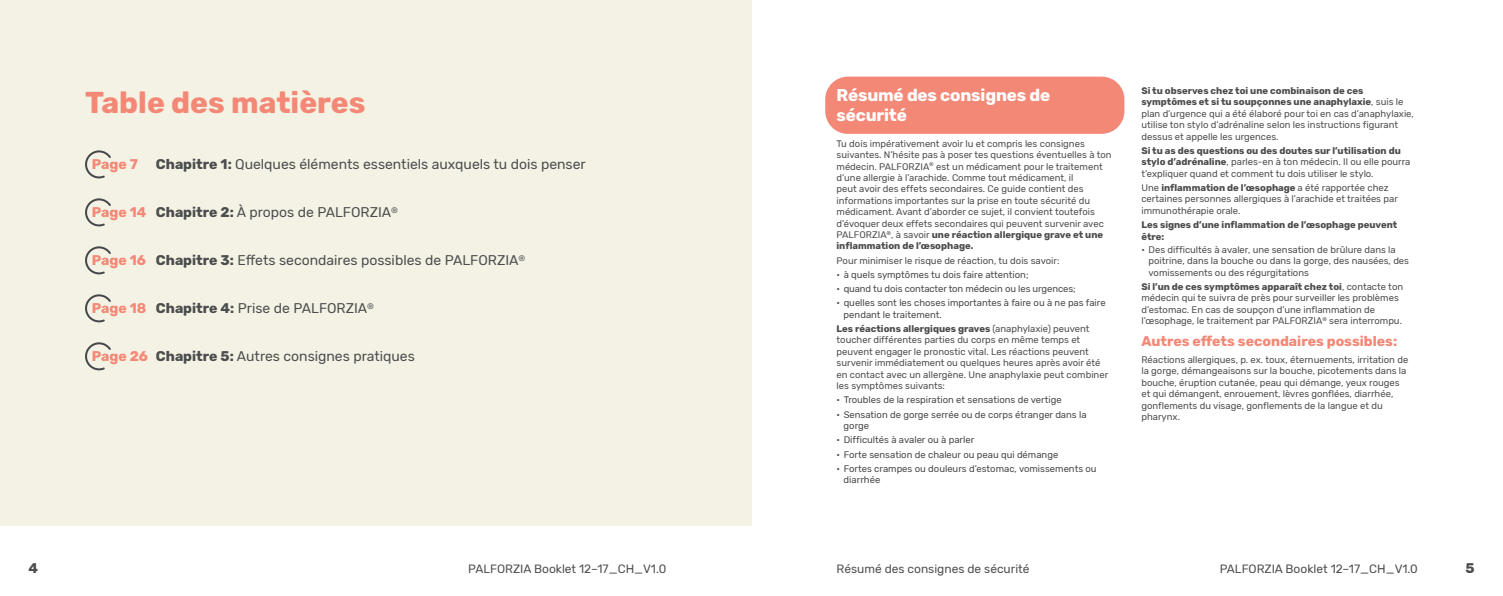
<style>
.page{position:relative;width:1503px;height:596px;background:#fff}
.page>*{position:absolute;margin:0;border:0;box-sizing:border-box;transform-origin:0 0}
.Notes_Heading{font:700 30px "Rubik";color:#f48876}
.Section_headings_loz{font:700 17px/20px "Rubik";letter-spacing:-.01em;color:#fff}
._12pt_Rubik_Regular{font:14px "Rubik";color:#4b4c4d}
.Notes_sub_head{font:700 14px "Rubik";color:#f48876}
._12pt_Rubik_Regular-2{font:700 14px "Rubik";color:#f48876}
.Folio{font:700 14px "Rubik";color:#4b4c4d}
._12pt_Rubik_Regular-3{font:12px "Rubik";color:#4b4c4d}
._9_5pt_Rubik_Regular{font:9.5px/11.4px "Rubik";color:#4b4c4d}
._9_5pt_Rubik_Regular-2{font:9.5px/11.4px "Rubik";color:#454749}
._9_5pt_Rubik_Regular-3{font:700 9.5px/11.4px "Rubik";color:#4b4c4d}
.s1{font-weight:700}
</style>
<div class="page">
<div style="left:0;top:0;width:751px;height:524px;background:#f4f2e4"></div>
<div style="left:825px;top:77px;width:299px;height:57px;background:#f48876;border-radius:23px"></div>
<svg style="left:85px;top:150px;width:26px;height:29px"></svg>
<svg style="left:85px;top:198px;width:26px;height:29px"></svg>
<svg style="left:85px;top:246px;width:26px;height:29px"></svg>
<svg style="left:85px;top:294px;width:26px;height:29px"></svg>
<svg style="left:85px;top:342px;width:26px;height:29px"></svg>
<p class="Notes_Heading" style="left:85px;top:85px;width:282px">Table des matières</p>
<p class="_12pt_Rubik_Regular-2" style="left:92px;top:156px;width:47px">Page 7</p>
<p class="_12pt_Rubik_Regular-2" style="left:92px;top:204px;width:56px">Page 14</p>
<p class="_12pt_Rubik_Regular-2" style="left:92px;top:252px;width:56px">Page 16</p>
<p class="_12pt_Rubik_Regular-2" style="left:92px;top:300px;width:56px">Page 18</p>
<p class="_12pt_Rubik_Regular-2" style="left:92px;top:348px;width:58px">Page 26</p>
<p class="_12pt_Rubik_Regular" style="left:156px;top:156px;width:431px"><span class="s1">Chapitre 1:</span> Quelques éléments essentiels auxquels tu dois penser</p>
<p class="_12pt_Rubik_Regular" style="left:156px;top:204px;width:243px"><span class="s1">Chapitre 2:</span> À propos de PALFORZIA<sup>®</sup></p>
<p class="_12pt_Rubik_Regular" style="left:156px;top:252px;width:370px"><span class="s1">Chapitre 3:</span> Effets secondaires possibles de PALFORZIA<sup>®</sup></p>
<p class="_12pt_Rubik_Regular" style="left:156px;top:300px;width:219px"><span class="s1">Chapitre 4:</span> Prise de PALFORZIA<sup>®</sup></p>
<p class="_12pt_Rubik_Regular" style="left:156px;top:348px;width:260px"><span class="s1">Chapitre 5:</span> Autres consignes pratiques</p>
<p class="Section_headings_loz" style="left:836px;top:86px;width:215px">Résumé des consignes de sécurité</p>
<p class="_9_5pt_Rubik_Regular" style="left:836px;top:138px;width:276px">Tu dois impérativement avoir lu et compris les consignes suivantes. N’hésite pas à poser tes questions éventuelles à ton médecin. PALFORZIA<sup>®</sup> est un médicament pour le traitement d’une allergie à l’arachide. Comme tout médicament, il<br>peut avoir des effets secondaires. Ce guide contient des informations importantes sur la prise en toute sécurité du médicament. Avant d’aborder ce sujet, il convient toutefois d’évoquer deux effets secondaires qui peuvent survenir avec PALFORZIA<sup>®</sup>, à savoir <span class="s1">une réaction allergique grave et une inflammation de l’œsophage.</span></p>
<p class="_9_5pt_Rubik_Regular" style="left:836px;top:255px;width:224px">Pour minimiser le risque de réaction, tu dois savoir:</p>
<p class="_9_5pt_Rubik_Regular-2" style="left:836px;top:269px;width:193px">• à quels symptômes tu dois faire attention;</p>
<p class="_9_5pt_Rubik_Regular-2" style="left:836px;top:283px;width:241px">• quand tu dois contacter ton médecin ou les urgences;</p>
<p class="_9_5pt_Rubik_Regular-2" style="left:843px;top:297px;width:263px;text-indent:-7px">• quelles sont les choses importantes à faire ou à ne pas faire pendant le traitement.</p>
<p class="_9_5pt_Rubik_Regular" style="left:836px;top:323px;width:273px"><span class="s1">Les réactions allergiques graves</span> (anaphylaxie) peuvent toucher différentes parties du corps en même temps et peuvent engager le pronostic vital. Les réactions peuvent survenir immédiatement ou quelques heures après avoir été en contact avec un allergène. Une anaphylaxie peut combiner les symptômes suivants:</p>
<p class="_9_5pt_Rubik_Regular-2" style="left:836px;top:394px;width:227px">• Troubles de la respiration et sensations de vertige</p>
<p class="_9_5pt_Rubik_Regular-2" style="left:843px;top:408px;width:244px;text-indent:-7px">• Sensation de gorge serrée ou de corps étranger dans la gorge</p>
<p class="_9_5pt_Rubik_Regular-2" style="left:836px;top:434px;width:139px">• Difficultés à avaler ou à parler</p>
<p class="_9_5pt_Rubik_Regular-2" style="left:836px;top:448px;width:223px">• Forte sensation de chaleur ou peau qui démange</p>
<p class="_9_5pt_Rubik_Regular-2" style="left:843px;top:463px;width:254px;text-indent:-7px">• Fortes crampes ou douleurs d’estomac, vomissements ou diarrhée</p>
<p class="_9_5pt_Rubik_Regular" style="left:1141px;top:85px;width:274px"><span class="s1">Si tu observes chez toi une combinaison de ces symptômes et si tu soupçonnes une anaphylaxie</span>, suis le plan d’urgence qui a été élaboré pour toi en cas d’anaphylaxie, utilise ton stylo d’adrénaline selon les instructions figurant dessus et appelle les urgences.</p>
<p class="_9_5pt_Rubik_Regular" style="left:1141px;top:145px;width:270px"><span class="s1">Si tu as des questions ou des doutes sur l’utilisation du stylo d’adrénaline</span>, parles-en à ton médecin. Il ou elle pourra t’expliquer quand et comment tu dois utiliser le stylo.</p>
<p class="_9_5pt_Rubik_Regular" style="left:1141px;top:182px;width:258px">Une <span class="s1">inflammation de l’œsophage</span> a été rapportée chez certaines personnes allergiques à l’arachide et traitées par immunothérapie orale.</p>
<p class="_9_5pt_Rubik_Regular-3" style="left:1141px;top:219px;width:257px">Les signes d’une inflammation de l’œsophage peuvent être:</p>
<p class="_9_5pt_Rubik_Regular" style="left:1148px;top:244px;width:262px;text-indent:-7px">• Des difficultés à avaler, une sensation de brûlure dans la poitrine, dans la bouche ou dans la gorge, des nausées, des vomissements ou des régurgitations</p>
<p class="_9_5pt_Rubik_Regular" style="left:1141px;top:281px;width:263px"><span class="s1">Si l’un de ces symptômes apparaît chez toi</span>, contacte ton médecin qui te suivra de près pour surveiller les problèmes d’estomac. En cas de soupçon d’une inflammation de l’œsophage, le traitement par PALFORZIA<sup>®</sup> sera interrompu.</p>
<p class="Notes_sub_head" style="left:1141px;top:333px;width:257px">Autres effets secondaires possibles:</p>
<p class="_9_5pt_Rubik_Regular" style="left:1141px;top:354px;width:268px">Réactions allergiques, p. ex. toux, éternuements, irritation de la gorge, démangeaisons sur la bouche, picotements dans la bouche, éruption cutanée, peau qui démange, yeux rouges et qui démangent, enrouement, lèvres gonflées, diarrhée, gonflements du visage, gonflements de la langue et du pharynx.</p>
<h3 class="Folio" style="left:28px;top:560px;width:11px">4</h3>
<p class="_12pt_Rubik_Regular-3" style="left:468px;top:562px;width:200px">PALFORZIA Booklet 12–17_CH_V1.0</p>
<p class="_12pt_Rubik_Regular-3" style="left:836px;top:562px;width:194px">Résumé des consignes de sécurité</p>
<p class="_12pt_Rubik_Regular-3" style="left:1219px;top:562px;width:200px">PALFORZIA Booklet 12–17_CH_V1.0</p>
<p class="Folio" style="left:1465px;top:560px;width:11px">5</p>
</div>
